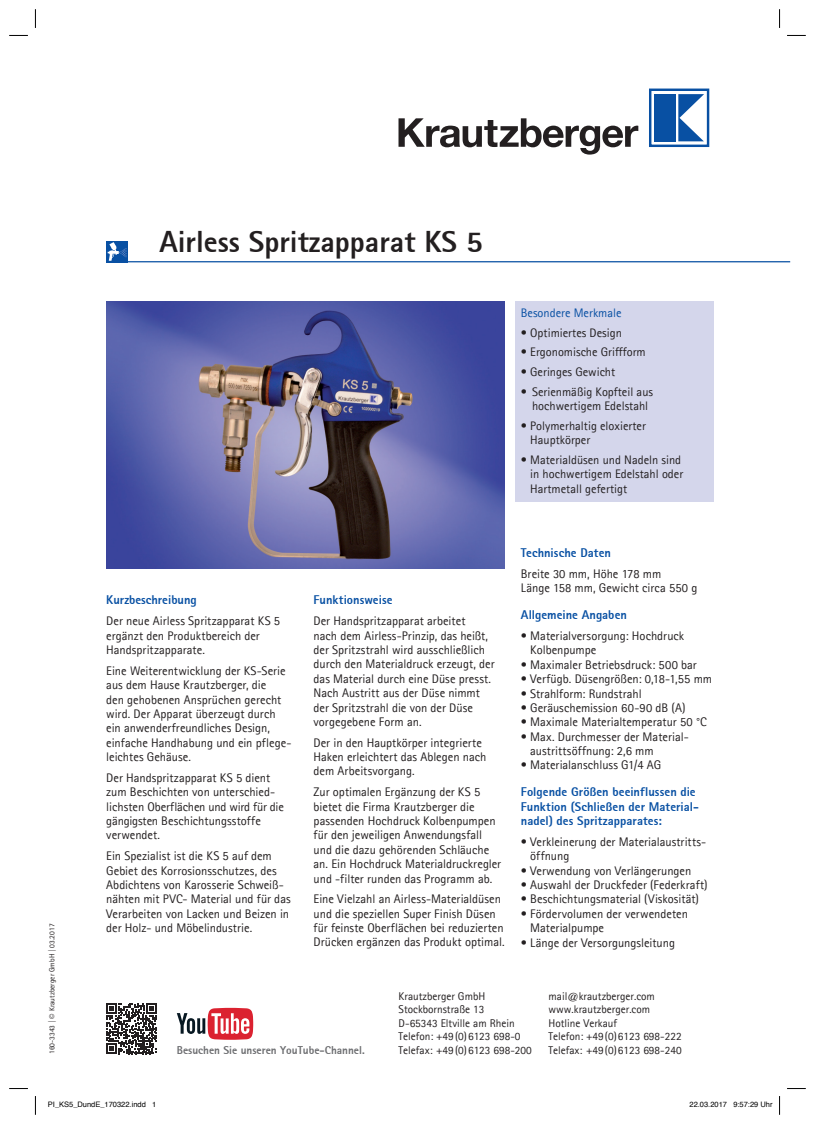
<style>
.page{position:relative;width:815px;height:1124px;background:#fff}
.page>*{position:absolute;margin:0;border:0;box-sizing:border-box;transform-origin:0 0}
.t1{font:800 30px "Agfa Rotis Sans Serif";color:#231f20}
.t2{font:12.5px/14.4px "Agfa Rotis Sans Serif";color:#231f20}
.t3{font:800 12.5px/26.8px "Agfa Rotis Sans Serif";color:#0850a3}
.t4{font:12.38px/14.4px "Agfa Rotis Sans Serif";color:#231f20}
.t5{font:12.38px "Agfa Rotis Sans Serif";color:#0850a3}
.t6{font:11.25px/13.5px "Agfa Rotis Sans Serif";color:#231f20}
.t7{font:800 11.25px "Agfa Rotis Sans Serif";color:#6c6d70}
.t8{font:7.5px "Helvetica";color:#000}
.t9{font:7.5px "Agfa Rotis Sans Serif";letter-spacing:-.005em;color:#231f20}
.s1{font-size:10.62px}
.s2{font-size:12.38px}
.s3{font-weight:400;font-size:12.38px;color:#231f20}
.s4{font-weight:400;color:#231f20}
</style>
<div class="page">
<hr style="left:106px;top:261px;width:684px;height:1px;background:#0850a3">
<div style="left:516px;top:301px;width:198px;height:200px;background:#d4d6eb"></div>
<svg style="left:398px;top:118px;width:240px;height:36px"></svg>
<div style="left:649px;top:88px;width:60px;height:59px;border:2px solid #0850a3"></div>
<div style="left:655px;top:94px;width:21px;height:47px;background:#0850a3"></div>
<svg style="left:678px;top:94px;width:26px;height:47px"></svg>
<svg style="left:106px;top:241px;width:22px;height:20px"></svg>
<svg style="left:108px;top:242px;width:19px;height:19px"></svg>
<svg style="left:177px;top:1007px;width:76px;height:32px"></svg>
<svg style="left:106px;top:1003px;width:51px;height:50px"></svg>
<img style="left:106px;top:301px;width:399px;height:267px">
<svg style="left:9px;top:35px;width:19px;height:1px"></svg>
<svg style="left:787px;top:35px;width:19px;height:1px"></svg>
<svg style="left:9px;top:1088px;width:19px;height:1px"></svg>
<svg style="left:787px;top:1088px;width:19px;height:1px"></svg>
<svg style="left:35px;top:9px;width:1px;height:19px"></svg>
<svg style="left:35px;top:1096px;width:1px;height:18px"></svg>
<svg style="left:779px;top:9px;width:1px;height:19px"></svg>
<svg style="left:779px;top:1096px;width:1px;height:18px"></svg>
<p class="t9" style="left:47px;top:1053px;width:132px;rotate:-90deg">160-3343 | <span class="s1">©</span> Krautzberger GmbH | 03.2017</p>
<h1 class="t1" style="left:159px;top:222px;width:325px">Airless Spritzapparat KS 5</h1>
<p class="t5" style="left:521px;top:305px;width:102px">Besondere Merkmale</p>
<p class="t4" style="left:521px;top:325px;width:103px">• Optimiertes Design</p>
<p class="t4" style="left:521px;top:345px;width:126px">• Ergonomische Griffform</p>
<p class="t4" style="left:521px;top:364px;width:96px">• Geringes Gewicht</p>
<p class="t4" style="left:521px;top:384px;width:134px;text-align:center">• Serienmäßig Kopfteil aus hochwertigem Edelstahl</p>
<p class="t4" style="left:530px;top:418px;width:117px;text-indent:-9px">• Polymerhaltig eloxierter<br>Hauptkörper</p>
<p class="t4" style="left:530px;top:452px;width:155px;text-indent:-9px">• Materialdüsen und Nadeln sind in hochwertigem Edelstahl oder<br>Hartmetall gefertigt</p>
<p class="t3" style="left:106px;top:586px;width:92px">Kurzbeschreibung</p>
<p class="t2" style="left:106px;top:613px;width:175px">Der neue Airless Spritzapparat KS 5 ergänzt den Produktbereich der<br>Handspritzapparate.</p>
<p class="t2" style="left:106px;top:663px;width:187px">Eine Weiterentwicklung der KS-Serie aus dem Hause Krautzberger, die<br>den gehobenen Ansprüchen gerecht wird. Der Apparat überzeugt durch ein anwenderfreundliches Design, einfache Handhabung und ein pflege&shy;leichtes Gehäuse.</p>
<p class="t2" style="left:106px;top:770px;width:179px">Der Handspritzapparat KS 5 dient zum Beschichten von unterschied&shy;lichsten Oberflächen und wird für die gängigsten Beschichtungsstoffe verwendet.</p>
<p class="t2" style="left:106px;top:848px;width:186px">Ein Spezialist ist die KS 5 auf dem Gebiet des Korrosionsschutzes, des Abdichtens von Karosserie Schweiß&shy;nähten mit PVC- Material und für das Verarbeiten von Lacken und Beizen in der Holz- und Möbelindustrie.</p>
<p class="t3" style="left:314px;top:586px;width:80px">Funktionsweise</p>
<p class="t2" style="left:314px;top:613px;width:183px">Der Handspritzapparat arbeitet<br>nach dem Airless-Prinzip, das heißt, der Spritzstrahl wird ausschließlich durch den Materialdruck erzeugt, der das Material durch eine Düse presst.<br>Nach Austritt aus der Düse nimmt der Spritzstrahl die von der Düse vorgegebene Form an.</p>
<p class="t2" style="left:314px;top:735px;width:174px">Der in den Hauptkörper integrierte<br>Haken erleichtert das Ablegen nach dem Arbeitsvorgang.</p>
<p class="t2" style="left:314px;top:784px;width:189px">Zur optimalen Ergänzung der KS 5 bietet die Firma Krautzberger die passenden Hochdruck Kolbenpumpen für den jeweiligen Anwendungsfall und die dazu gehörenden Schläuche an. Ein Hochdruck Materialdruckregler und -filter runden das Programm ab.</p>
<p class="t2" style="left:314px;top:891px;width:193px">Eine Vielzahl an Airless-Materialdüsen und die speziellen Super Finish Düsen für feinste Oberflächen bei reduzierten Drücken ergänzen das Produkt optimal.</p>
<p class="t3" style="left:521px;top:539px;width:92px">Technische Daten</p>
<p class="t2" style="left:521px;top:566px;width:178px">Breite 30 mm, Höhe 178 mm<br>Länge 158 mm, Gewicht circa 550 g</p>
<p class="t3" style="left:521px;top:601px;width:108px">Allgemeine Angaben</p>
<p class="t2" style="left:530px;top:628px;width:155px;text-indent:-9px"><span class="s2">•</span> Materialversorgung: Hochdruck<br>Kolbenpumpe</p>
<p class="t2" style="left:521px;top:657px;width:178px"><span class="s2">•</span> Maximaler Betriebsdruck: 500 bar</p>
<p class="t2" style="left:521px;top:671px;width:193px"><span class="s2">•</span> Verfügb. Düsengrößen: 0,18-1,55 mm</p>
<p class="t2" style="left:521px;top:685px;width:122px"><span class="s2">•</span> Strahlform: Rundstrahl</p>
<p class="t2" style="left:521px;top:700px;width:166px"><span class="s2">•</span> Geräuschemission 60-90 dB (A)</p>
<p class="t2" style="left:521px;top:714px;width:188px"><span class="s2">•</span> Maximale Materialtemperatur 50 °C</p>
<p class="t2" style="left:530px;top:729px;width:160px;text-indent:-9px"><span class="s2">•</span> Max. Durchmesser der Material&shy;austrittsöffnung: 2,6 mm</p>
<p class="t3" style="left:521px;top:751px;width:176px"><span class="s3">•</span> <span class="s4">Materialanschluss G1/4 AG<br></span>Folgende Größen beeinflussen die</p>
<p class="t3" style="left:521px;top:799px;width:180px;line-height:14.4px">Funktion (Schließen der Material&shy;nadel) des Spritzapparates:</p>
<p class="t2" style="left:530px;top:834px;width:178px;text-indent:-9px"><span class="s2">•</span> Verkleinerung der Materialaustritts&shy;öffnung</p>
<p class="t2" style="left:521px;top:862px;width:172px"><span class="s2">•</span> Verwendung von Verlängerungen</p>
<p class="t2" style="left:521px;top:877px;width:188px"><span class="s2">•</span> Auswahl der Druckfeder (Federkraft)</p>
<p class="t2" style="left:521px;top:891px;width:180px"><span class="s2">•</span> Beschichtungsmaterial (Viskosität)</p>
<p class="t2" style="left:530px;top:905px;width:159px;text-indent:-9px"><span class="s2">•</span> Fördervolumen der verwendeten<br>Materialpumpe</p>
<p class="t2" style="left:521px;top:934px;width:156px"><span class="s2">•</span> Länge der Versorgungsleitung</p>
<p class="t6" style="left:399px;top:988px;width:135px">Krautzberger GmbH<br>Stockbornstraße 13<br>D-65343 Eltville am Rhein<br>Telefon: +49(0)6123 698-0<br>Telefax: +49(0)6123 698-200</p>
<p class="t6" style="left:549px;top:988px;width:135px">mail@krautzberger.com www.krautzberger.com<br>Hotline Verkauf<br>Telefon: +49(0)6123 698-222</p>
<p class="t7" style="left:177px;top:1042px;width:189px">Besuchen Sie unseren YouTube-Channel.</p>
<p class="t6" style="left:549px;top:1042px;width:135px">Telefax: +49(0)6123 698-240</p>
<p class="t8" style="left:48px;top:1098px;width:110px">PI_KS5_DundE_170322.indd 1</p>
<p class="t8" style="left:690px;top:1098px;width:84px">22.03.2017 9:57:29 Uhr</p>
</div>
